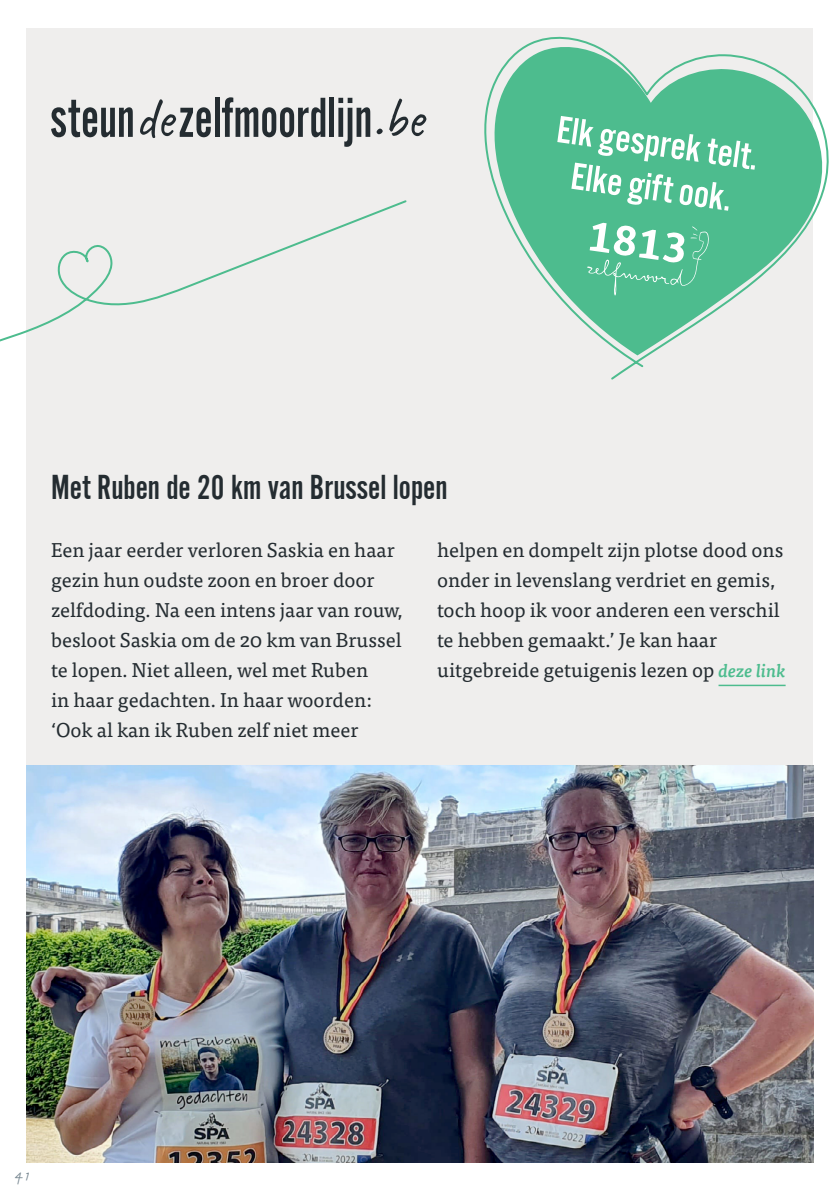
<style>
.page{position:relative;width:840px;height:1191px;background:#fff}
.page>*{position:absolute;margin:0;border:0;box-sizing:border-box;transform-origin:0 0}
.t1{font:36px "Alternate Gothic Com No 2";color:#242c31}
.t2{font:22px "Amadeo Std";color:#768690}
.t3{font:20px/30px "Tisa Pro";color:#242c31}
.s1{font-weight:500;font-style:italic;font-size:18px;color:#4dbc8e}
</style>
<div class="page">
<div style="left:27px;top:28px;width:785px;height:1134px;background:#efeeed"></div>
<img style="left:27px;top:765px;width:785px;height:397px">
<hr style="left:718px;top:684px;width:67px;height:2px;background:#4dbc8e">
<svg style="left:484px;top:31px;width:345px;height:350px"></svg>
<svg style="left:586px;top:223px;width:123px;height:72px;background:#6cc7a1"></svg>
<svg style="left:557px;top:116px;width:197px;height:95px;background:#72c9a5"></svg>
<svg style="left:51px;top:100px;width:82px;height:37px"></svg>
<svg style="left:140px;top:99px;width:71px;height:39px"></svg>
<hr style="left:215px;top:98px;width:4px;height:39px;background:#242c31">
<svg style="left:222px;top:97px;width:103px;height:40px"></svg>
<div style="left:329px;top:98px;width:5px;height:39px;background:#242c31"></div>
<svg style="left:338px;top:98px;width:32px;height:49px"></svg>
<svg style="left:376px;top:129px;width:6px;height:5px"></svg>
<svg style="left:389px;top:99px;width:37px;height:37px"></svg>
<svg style="left:0;top:199px;width:407px;height:236px"></svg>
<h1 class="t1" style="left:51px;top:469px;width:398px">Met Ruben de 20 km van Brussel lopen</h1>
<p class="t3" style="left:51px;top:534px;width:353px">Een jaar eerder verloren Saskia en haar gezin hun oudste zoon en broer door zelfdoding. Na een intens jaar van rouw, besloot Saskia om de 20 km van Brussel te lopen. Niet alleen, wel met Ruben<br>in haar gedachten. In haar woorden: ‘Ook al kan ik Ruben zelf niet meer</p>
<p class="t3" style="left:437px;top:534px;width:350px">helpen en dompelt zijn plotse dood ons onder in levenslang verdriet en gemis, toch hoop ik voor anderen een verschil te hebben gemaakt.’ Je kan haar uitgebreide getuigenis lezen op <span class="s1">deze link</span></p>
<p class="t2" style="left:15px;top:1164px;width:18px">41</p>
</div>
